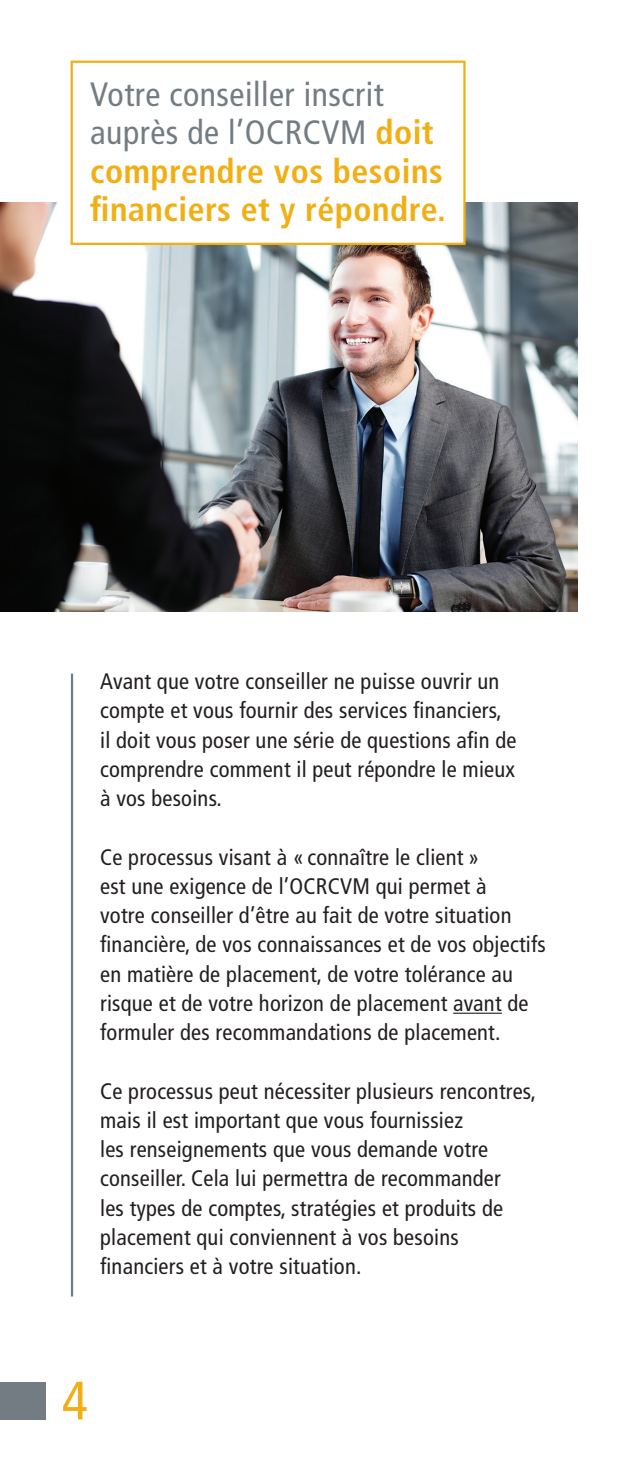
<style>
.page{position:relative;width:628px;height:1458px;background:#fff}
.page>*{position:absolute;margin:0;border:0;box-sizing:border-box;transform-origin:0 0}
.t1{font:condensed 54px "Frutiger";color:#f1af14}
.body__10_14__B{font:700 condensed 33.75px/38.2px "Frutiger";letter-spacing:.015em;color:#f1af14}
.body__10_14__B-2{font:condensed 22.5px/29.2px "Frutiger";letter-spacing:.01em;color:#231f20}
.s1{font-weight:400;color:#737c82}
</style>
<div class="page">
<div style="left:0;top:1382px;width:46px;height:38px;background:#737c82"></div>
<img style="left:0;top:202px;width:577px;height:410px">
<div style="left:71px;top:61px;width:394px;height:184px;background:#fff;border:2px solid #f1af14"></div>
<hr style="left:453px;top:1013px;width:49px;height:1px;background:#231f20">
<hr style="left:71px;top:674px;width:2px;height:623px;background:#737c82">
<p class="body__10_14__B" style="left:90px;top:75px;width:357px"><span class="s1">Votre conseiller inscrit auprès de l’OCRCVM</span> doit comprendre vos besoins financiers et y répondre.</p>
<p class="body__10_14__B-2" style="left:100px;top:667px;width:418px">Avant que votre conseiller ne puisse ouvrir un compte et vous fournir des services financiers, il doit vous poser une série de questions afin de comprendre comment il peut répondre le mieux à vos besoins.</p>
<p class="body__10_14__B-2" style="left:100px;top:842px;width:447px">Ce processus visant à « connaître le client »<br>est une exigence de l’OCRCVM qui permet à<br>votre conseiller d’être au fait de votre situation financière, de vos connaissances et de vos objectifs en matière de placement, de votre tolérance au risque et de votre horizon de placement avant de formuler des recommandations de placement.</p>
<p class="body__10_14__B-2" style="left:100px;top:1076px;width:437px">Ce processus peut nécessiter plusieurs rencontres, mais il est important que vous fournissiez<br>les renseignements que vous demande votre conseiller. Cela lui permettra de recommander<br>les types de comptes, stratégies et produits de placement qui conviennent à vos besoins financiers et à votre situation.</p>
<h1 class="t1" style="left:62px;top:1369px;width:27px">4</h1>
</div>
